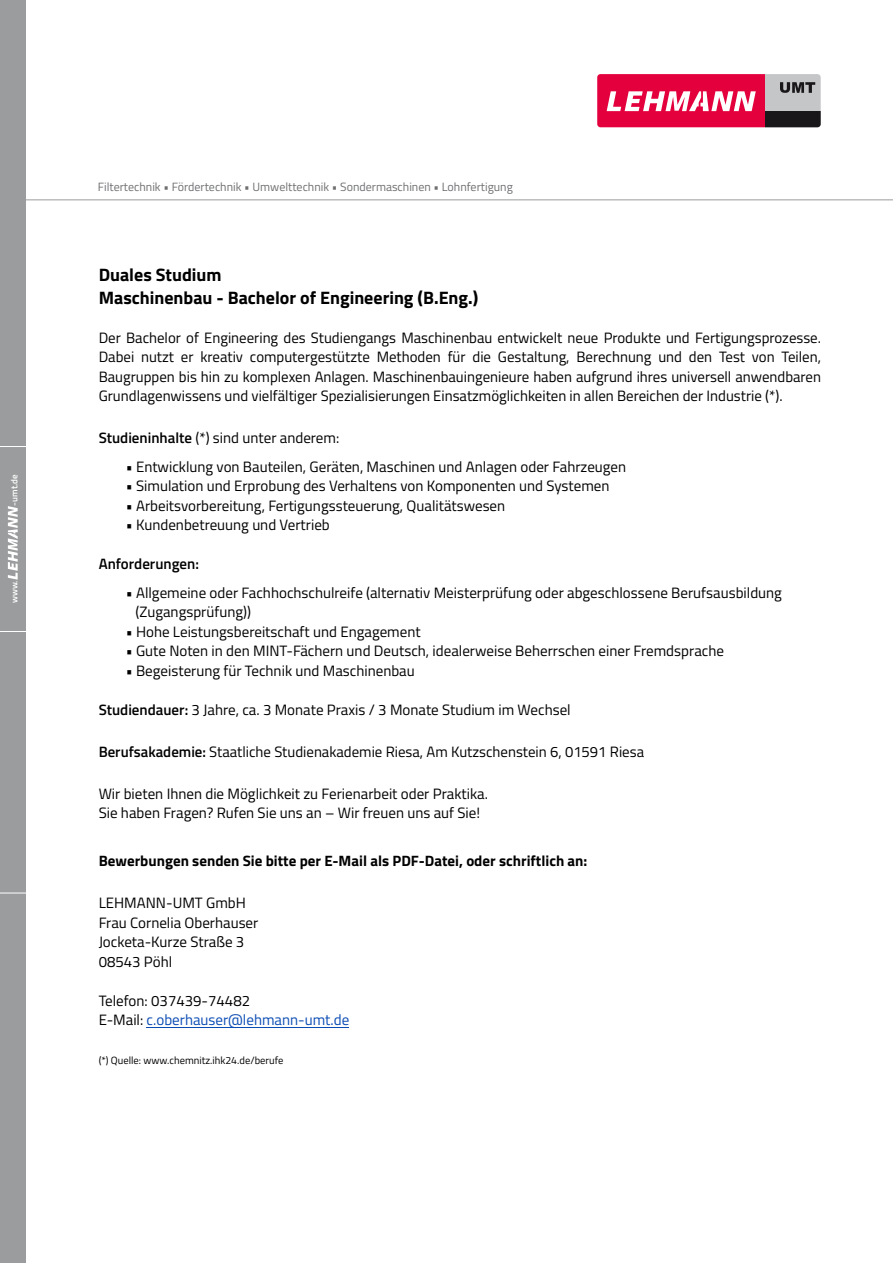
<style>
.page{position:relative;width:893px;height:1263px;background:#fff}
.page>*{position:absolute;margin:0;border:0;box-sizing:border-box;transform-origin:0 0}
.t1{font:700 18px/23.2px "Titillium";color:#000}
.t2{font:15px/19.5px "Titillium";color:#000}
.t3{font:700 15px "Titillium";color:#000}
.t4{font:600 15px "Titillium";color:#000}
.t5{font:12px "Titillium";color:#6f7072}
.t6{font:10.5px "Titillium";color:#000}
.t7{font:600 9px "Titillium";color:#fff}
.s1{font-weight:600}
.s2{color:#0b4cb4}
</style>
<div class="page">
<div style="left:0;top:0;width:26px;height:1263px;background:#9a9c9d"></div>
<svg style="left:0;top:893px;width:26px;height:1px"></svg>
<svg style="left:0;top:631px;width:26px;height:1px"></svg>
<svg style="left:0;top:446px;width:26px;height:1px"></svg>
<svg style="left:8px;top:506px;width:10px;height:74px"></svg>
<hr style="left:0;top:199px;width:893px;height:1px;background:#9a9c9d">
<div style="left:765px;top:74px;width:56px;height:53px;background:#c5c6c8"></div>
<div style="left:765px;top:111px;width:56px;height:16px;background:#1a171b"></div>
<svg style="left:597px;top:74px;width:168px;height:53px"></svg>
<svg style="left:780px;top:82px;width:35px;height:11px"></svg>
<hr style="left:147px;top:1027px;width:202px;height:1px;background:#0b4cb4">
<p class="t7" style="left:11px;top:506px;width:34px;rotate:-90deg">-umt.de</p>
<p class="t7" style="left:11px;top:603px;width:24px;rotate:-90deg">www.</p>
<p class="t5" style="left:98px;top:182px;width:416px">Filtertechnik • Fördertechnik • Umwelttechnik • Sondermaschinen • Lohnfertigung</p>
<p class="t1" style="left:99px;top:264px;width:381px">Duales Studium<br>Maschinenbau - Bachelor of Engineering (B.Eng.)</p>
<p class="t2" style="left:99px;top:329px;width:724px;text-align:justify">Der Bachelor of Engineering des Studiengangs Maschinenbau entwickelt neue Produkte und Fertigungsprozesse.<br>Dabei nutzt er kreativ computergestützte Methoden für die Gestaltung, Berechnung und den Test von Teilen, Baugruppen bis hin zu komplexen Anlagen. Maschinenbauingenieure haben aufgrund ihres universell anwendbaren Grundlagenwissens und vielfältiger Spezialisierungen Einsatzmöglichkeiten in allen Bereichen der Industrie (*).</p>
<p class="t2" style="left:99px;top:430px;width:242px"><span class="s1">Studieninhalte</span> (*) sind unter anderem:</p>
<p class="t2" style="left:126px;top:458px;width:502px">• Entwicklung von Bauteilen, Geräten, Maschinen und Anlagen oder Fahrzeugen</p>
<p class="t2" style="left:126px;top:478px;width:485px">• Simulation und Erprobung des Verhaltens von Komponenten und Systemen</p>
<p class="t2" style="left:126px;top:497px;width:381px">• Arbeitsvorbereitung, Fertigungssteuerung, Qualitätswesen</p>
<p class="t2" style="left:126px;top:517px;width:206px">• Kundenbetreuung und Vertrieb</p>
<p class="t4" style="left:99px;top:558px;width:102px">Anforderungen:</p>
<p class="t2" style="left:136px;top:584px;width:648px;text-indent:-10px">• Allgemeine oder Fachhochschulreife (alternativ Meisterprüfung oder abgeschlossene Berufsausbildung (Zugangsprüfung))</p>
<p class="t2" style="left:126px;top:623px;width:297px">• Hohe Leistungsbereitschaft und Engagement</p>
<p class="t2" style="left:126px;top:643px;width:600px">• Gute Noten in den MINT-Fächern und Deutsch, idealerweise Beherrschen einer Fremdsprache</p>
<p class="t2" style="left:126px;top:662px;width:291px">• Begeisterung für Technik und Maschinenbau</p>
<p class="t2" style="left:99px;top:701px;width:474px"><span class="s1">Studiendauer:</span> 3 Jahre, ca. 3 Monate Praxis / 3 Monate Studium im Wechsel</p>
<p class="t2" style="left:99px;top:743px;width:547px"><span class="s1">Berufsakademie:</span> Staatliche Studienakademie Riesa, Am Kutzschenstein 6, 01591 Riesa</p>
<p class="t2" style="left:99px;top:785px;width:391px">Wir bieten Ihnen die Möglichkeit zu Ferienarbeit oder Praktika.<br>Sie haben Fragen? Rufen Sie uns an – Wir freuen uns auf Sie!</p>
<p class="t3" style="left:99px;top:855px;width:490px">Bewerbungen senden Sie bitte per E-Mail als PDF-Datei, oder schriftlich an:</p>
<p class="t2" style="left:99px;top:895px;width:161px">LEHMANN-UMT GmbH<br>Frau Cornelia Oberhauser<br>Jocketa-Kurze Straße 3<br>08543 Pöhl</p>
<p class="t2" style="left:99px;top:992px;width:252px">Telefon: 037439-74482<br>E-Mail: <span class="s2">c.oberhauser@lehmann-umt.de</span></p>
<p class="t6" style="left:99px;top:1056px;width:186px">(*) Quelle: www.chemnitz.ihk24.de/berufe</p>
</div>
